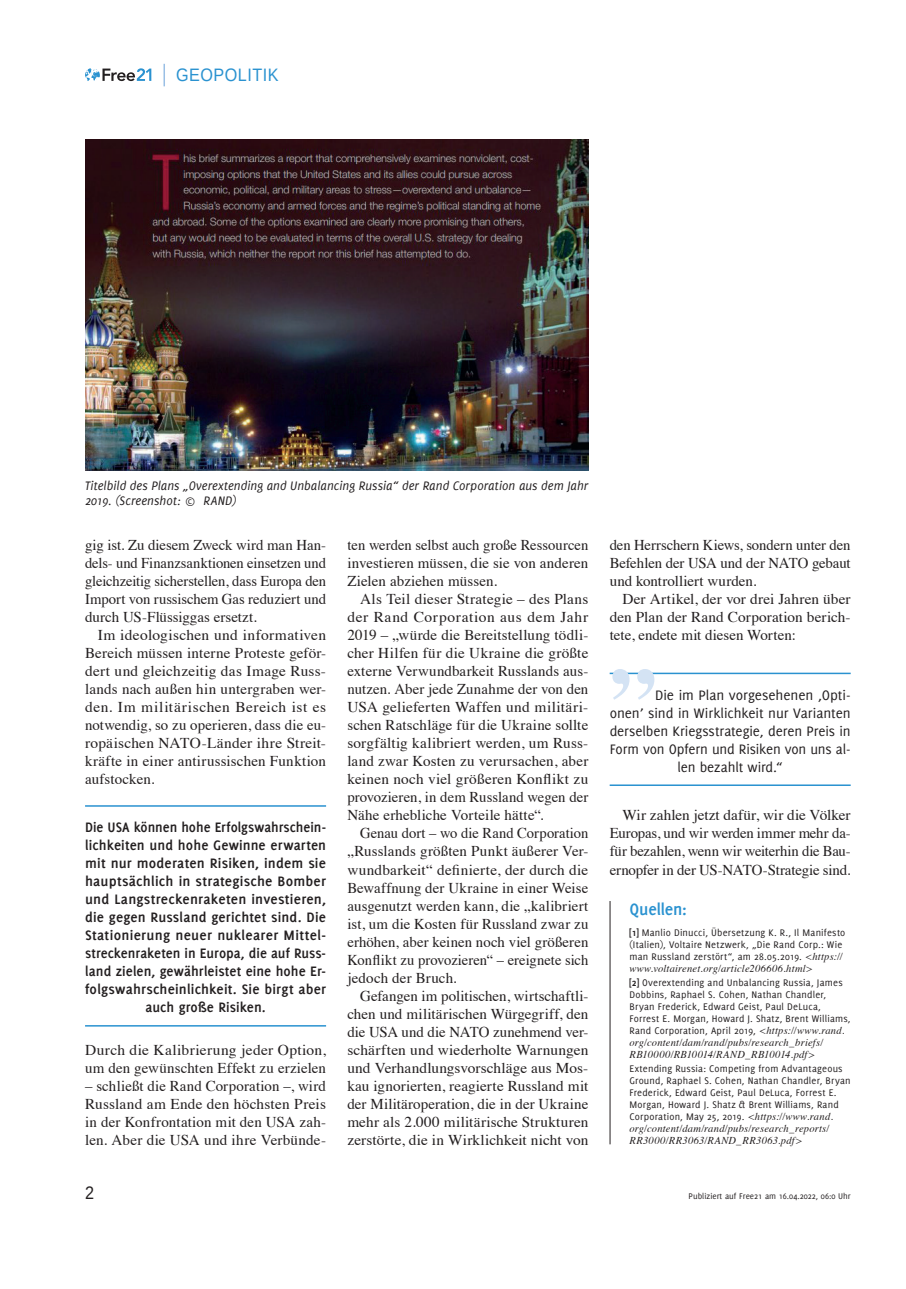
<style>
.page{position:relative;width:906px;height:1289px;background:#fff}
.page>*{position:absolute;margin:0;border:0;box-sizing:border-box;transform-origin:0 0}
.t1{font:700 91.5px "Times";color:#d4e3f4}
.t2{font:18px "Liberation Sans";letter-spacing:.03em;color:#2a92d0;scale:.9 1}
.t3{font:700 18px "Delicious";letter-spacing:-.01em;color:#2a92d0}
.t4{font:18px "Liberation Sans";color:#231f20;scale:.9 1}
.t5{font:15px/18px "Times";letter-spacing:.005em;color:#231f20;text-align:justify}
.t6{font:700 15px/18px "Delicious";letter-spacing:.01em;color:#231f20;text-align:center}
.t7{font:15px "Delicious";letter-spacing:-.005em;color:#231f20}
.t8{font:italic 13.5px/15px "Delicious";color:#231f20}
.t9{font:10.5px/12px "Delicious";letter-spacing:.015em;color:#231f20}
.t10{font:italic 10.5px/12px "Times";letter-spacing:.02em;color:#231f20}
.t11{font:9px "Delicious";color:#231f20}
.s1{font-weight:700}
.s2{font-family:"Times";font-style:italic}
</style>
<div class="page">
<svg style="left:85px;top:68px;width:66px;height:13px"></svg>
<hr style="left:163px;top:64px;width:2px;height:22px;background:#9abfe5">
<hr style="left:85px;top:805px;width:241px;height:1px;background:#2a92d0">
<hr style="left:85px;top:1025px;width:241px;height:1px;background:#2a92d0">
<hr style="left:609px;top:672px;width:241px;height:2px;background:#2a92d0">
<hr style="left:609px;top:784px;width:241px;height:2px;background:#2a92d0">
<hr style="left:609px;top:901px;width:1px;height:243px;background:#231f20">
<img style="left:85px;top:139px;width:503px;height:331px">
<p class="t2" style="left:176px;top:63px;width:115px">GEOPOLITIK</p>
<p class="t8" style="left:85px;top:478px;width:505px">Titelbild des Plans „Overextending and Unbalancing Russia“ der Rand Corporation aus dem Jahr<br>2019. (Screenshot: © RAND)</p>
<p class="t5" style="left:85px;top:535px;width:242px">gig ist. Zu diesem Zweck wird man Han&shy;dels- und Finanzsanktionen einsetzen und gleichzeitig sicherstellen, dass Europa den Import von russischem Gas reduziert und durch US-Flüssiggas ersetzt.</p>
<p class="t5" style="left:85px;top:625px;width:242px;text-indent:13px">Im ideologischen und informativen Bereich müssen interne Proteste geför&shy;dert und gleichzeitig das Image Russ&shy;lands nach außen hin untergraben wer&shy;den. Im militärischen Bereich ist es notwendig, so zu operieren, dass die eu&shy;ropäischen NATO-Länder ihre Streit&shy;kräfte in einer antirussischen Funktion aufstocken.</p>
<p class="t6" style="left:85px;top:818px;width:242px">Die USA können hohe Erfolgswahrschein&shy;lichkeiten und hohe Gewinne erwarten mit nur moderaten Risiken, indem sie hauptsächlich in strategische Bomber und Langstreckenraketen investieren, die gegen Russland gerichtet sind. Die Stationierung neuer nuklearer Mittel&shy;streckenraketen in Europa, die auf Russ&shy;land zielen, gewährleistet eine hohe Er&shy;folgswahrscheinlichkeit. Sie birgt aber auch große Risiken.</p>
<p class="t5" style="left:85px;top:1039px;width:242px">Durch die Kalibrierung jeder Option, um den gewünschten Effekt zu erzielen</p>
<p class="t5" style="left:85px;top:1075px;width:242px">– schließt die Rand Corporation –, wird Russland am Ende den höchsten Preis in der Konfrontation mit den USA zah&shy;len. Aber die USA und ihre Verbünde-</p>
<p class="t5" style="left:347px;top:535px;width:242px">ten werden selbst auch große Ressourcen investieren müssen, die sie von anderen Zielen abziehen müssen.</p>
<p class="t5" style="left:347px;top:589px;width:242px;text-indent:13px">Als Teil dieser Strategie – des Plans der Rand Corporation aus dem Jahr 2019 – „würde die Bereitstellung tödli&shy;cher Hilfen für die Ukraine die größte externe Verwundbarkeit Russlands aus&shy;nutzen. Aber jede Zunahme der von den USA gelieferten Waffen und militäri&shy;schen Ratschläge für die Ukraine sollte sorgfältig kalibriert werden, um Russ&shy;land zwar Kosten zu verursachen, aber keinen noch viel größeren Konflikt zu provozieren, in dem Russland wegen der Nähe erhebliche Vorteile hätte“.</p>
<p class="t5" style="left:347px;top:823px;width:242px;text-indent:13px">Genau dort – wo die Rand Corporation „Russlands größten Punkt äußerer Ver&shy;wundbarkeit“ definierte, der durch die Bewaffnung der Ukraine in einer Weise ausgenutzt werden kann, die „kalibriert ist, um die Kosten für Russland zwar zu erhöhen, aber keinen noch viel größeren Konflikt zu provozieren“ – ereignete sich jedoch der Bruch.</p>
<p class="t5" style="left:347px;top:985px;width:242px;text-indent:13px">Gefangen im politischen, wirtschaftli&shy;chen und militärischen Würgegriff, den die USA und die NATO zunehmend ver&shy;schärften und wiederholte Warnungen und Verhandlungsvorschläge aus Mos&shy;kau ignorierten, reagierte Russland mit der Militäroperation, die in der Ukraine mehr als 2.000 militärische Strukturen zerstörte, die in Wirklichkeit nicht von</p>
<p class="t5" style="left:609px;top:535px;width:242px">den Herrschern Kiews, sondern unter den Befehlen der USA und der NATO gebaut und kontrolliert wurden.</p>
<p class="t5" style="left:609px;top:589px;width:242px;text-indent:13px">Der Artikel, der vor drei Jahren über den Plan der Rand Corporation berich&shy;tete, endete mit diesen Worten:</p>
<h1 class="t1" style="left:609px;top:564px;width:48px">„</h1>
<p class="t7" style="left:655px;top:686px;width:197px">Die im Plan vorgesehenen ,Opti-</p>
<p class="t7" style="left:609px;top:704px;width:242px">onen’ sind in Wirklichkeit nur Varianten</p>
<p class="t7" style="left:609px;top:722px;width:242px">derselben Kriegsstrategie, deren Preis in</p>
<p class="t7" style="left:609px;top:740px;width:242px">Form von Opfern und Risiken von uns al-</p>
<p class="t7" style="left:677px;top:758px;width:107px">len bezahlt wird.“</p>
<p class="t5" style="left:609px;top:805px;width:242px;text-indent:13px">Wir zahlen jetzt dafür, wir die Völker Europas, und wir werden immer mehr da&shy;für bezahlen, wenn wir weiterhin die Bau&shy;ernopfer in der US-NATO-Strategie sind.</p>
<p class="t3" style="left:629px;top:899px;width:59px">Quellen:</p>
<p class="t9" style="left:629px;top:926px;width:217px"><span class="s1">[1]</span> Manlio Dinucci, Übersetzung K. R., Il Manifesto (Italien), Voltaire Netzwerk, „Die Rand Corp.: Wie man Russland zerstört“, am 28.05.2019. <span class="s2">&lt;https://</span></p>
<p class="t10" style="left:629px;top:961px;width:185px">www.voltairenet.org/article206606.html&gt;</p>
<p class="t9" style="left:629px;top:976px;width:223px"><span class="s1">[2]</span> Overextending and Unbalancing Russia, James Dobbins, Raphael S. Cohen, Nathan Chandler, Bryan Frederick, Edward Geist, Paul DeLuca, Forrest E. Morgan, Howard J. Shatz, Brent Williams, Rand Corporation, April 2019, <span class="s2">&lt;https://www.rand.</span></p>
<p class="t10" style="left:629px;top:1036px;width:195px">org/content/dam/rand/pubs/research_briefs/<br>RB10000/RB10014/RAND_RB10014.pdf&gt;</p>
<p class="t9" style="left:629px;top:1062px;width:223px">Extending Russia: Competing from Advantageous Ground, Raphael S. Cohen, Nathan Chandler, Bryan Frederick, Edward Geist, Paul DeLuca, Forrest E.<br>Morgan, Howard J. Shatz &amp; Brent Williams, Rand Corporation, May 25, 2019. <span class="s2">&lt;https://www.rand.</span></p>
<p class="t10" style="left:629px;top:1122px;width:201px">org/content/dam/rand/pubs/research_reports/<br>RR3000/RR3063/RAND_RR3063.pdf&gt;</p>
<p class="t4" style="left:85px;top:1180px;width:12px">2</p>
<p class="t11" style="left:688px;top:1190px;width:163px">Publiziert auf Free21 am 16.04.2022, 06:0 Uhr</p>
</div>
